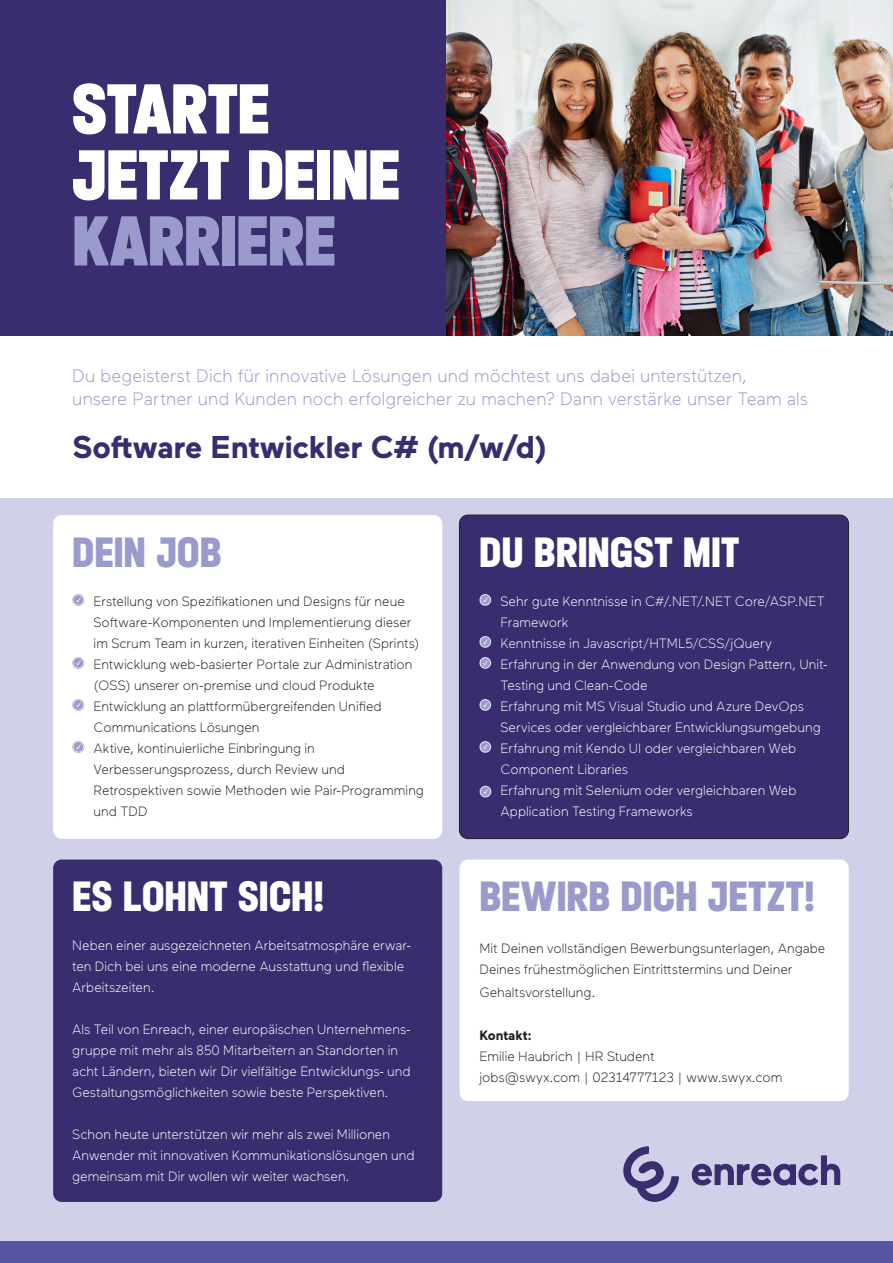
<style>
.page{position:relative;width:893px;height:1263px;background:#fff}
.page>*{position:absolute;margin:0;border:0;box-sizing:border-box;transform-origin:0 0}
.t1{font:900 75px "Halvar Eng";letter-spacing:-.005em;color:#fff}
.t2{font:900 75px "Halvar Eng";letter-spacing:-.005em;color:#9a9bcc}
.t3{font:800 45px "Halvar Eng";color:#fff}
.t4{font:800 45px "Halvar Eng";color:#9a9bcc}
.t5{font:700 31.5px "Maax";letter-spacing:-.015em;color:#392d70}
.t6{font:300 18px/22.5px "Maax";letter-spacing:.005em;color:#9a9bcc}
.t7{font:300 13.5px/21px "Maax";color:#fff}
.t8{font:300 13.5px/21px "Maax";color:#231f20}
.t9{font:700 13.5px "Maax";letter-spacing:-.01em;color:#231f20}
</style>
<div class="page">
<div style="left:0;top:498px;width:893px;height:749px;background:#d0d1e8"></div>
<div style="left:53px;top:515px;width:389px;height:324px;background:#fff;border-radius:9px"></div>
<svg style="left:73px;top:594px;width:11px;height:11px"></svg>
<div style="left:72px;top:657px;width:12px;height:12px;background:#c2c3df;border-radius:50%"></div>
<svg style="left:73px;top:657px;width:11px;height:11px"></svg>
<div style="left:72px;top:699px;width:12px;height:12px;background:#c2c2e0;border-radius:50%"></div>
<svg style="left:73px;top:699px;width:11px;height:11px"></svg>
<div style="left:72px;top:741px;width:12px;height:12px;background:#c2c2df;border-radius:50%"></div>
<svg style="left:73px;top:741px;width:11px;height:11px"></svg>
<div style="left:53px;top:859px;width:389px;height:343px;background:#392d70;border-radius:9px"></div>
<div style="left:460px;top:859px;width:389px;height:242px;background:#fff;border-radius:9px"></div>
<div style="left:459px;top:515px;width:389px;height:323px;background:#392d70;border-radius:9px"></div>
<div style="left:459px;top:515px;width:390px;height:324px;border:1px solid #231f20;border-radius:9px"></div>
<svg style="left:480px;top:594px;width:11px;height:11px"></svg>
<svg style="left:480px;top:636px;width:11px;height:11px"></svg>
<svg style="left:480px;top:657px;width:11px;height:11px"></svg>
<svg style="left:480px;top:699px;width:11px;height:11px"></svg>
<svg style="left:480px;top:741px;width:11px;height:11px"></svg>
<svg style="left:623px;top:1146px;width:56px;height:56px"></svg>
<svg style="left:692px;top:1155px;width:148px;height:30px"></svg>
<div style="left:0;top:1242px;width:893px;height:21px;background:#5855a4"></div>
<div style="left:0;top:0;width:446px;height:336px;background:#392d70"></div>
<img style="left:446px;top:0;width:447px;height:336px">
<svg style="left:480px;top:786px;width:11px;height:11px"></svg>
<p class="t1" style="left:72px;top:62px;width:199px">STARTE</p>
<p class="t1" style="left:72px;top:128px;width:330px">JETZT DEINE</p>
<p class="t2" style="left:72px;top:194px;width:265px">KARRIERE</p>
<p class="t6" style="left:72px;top:364px;width:737px">Du begeisterst Dich für innovative Lösungen und möchtest uns dabei unterstützen,<br>unsere Partner und Kunden noch erfolgreicher zu machen? Dann verstärke unser Team als</p>
<p class="t5" style="left:72px;top:426px;width:476px">Software Entwickler C# (m/w/d)</p>
<p class="t4" style="left:72px;top:524px;width:151px">DEIN JOB</p>
<p class="t8" style="left:94px;top:590px;width:313px">Erstellung von Spezifikationen und Designs für neue</p>
<p class="t8" style="left:94px;top:611px;width:327px">Software-Komponenten und Implementierung dieser im Scrum Team in kurzen, iterativen Einheiten (Sprints)</p>
<p class="t8" style="left:94px;top:653px;width:320px">Entwicklung web-basierter Portale zur Administration</p>
<p class="t8" style="left:94px;top:674px;width:283px">(OSS) unserer on-premise und cloud Produkte</p>
<p class="t8" style="left:94px;top:695px;width:289px">Entwicklung an plattformübergreifenden Unified</p>
<p class="t8" style="left:94px;top:716px;width:168px">Communications Lösungen</p>
<p class="t8" style="left:94px;top:737px;width:223px">Aktive, kontinuierliche Einbringung in</p>
<p class="t8" style="left:94px;top:758px;width:253px">Verbesserungsprozess, durch Review und</p>
<p class="t8" style="left:94px;top:779px;width:332px">Retrospektiven sowie Methoden wie Pair-Programming</p>
<p class="t8" style="left:94px;top:800px;width:56px">und TDD</p>
<p class="t3" style="left:72px;top:869px;width:254px">ES LOHNT SICH!</p>
<p class="t7" style="left:72px;top:935px;width:340px">Neben einer ausgezeichneten Arbeitsatmosphäre erwar&shy;ten Dich bei uns eine moderne Ausstattung und flexible<br>Arbeitszeiten.</p>
<p class="t7" style="left:72px;top:1019px;width:340px">Als Teil von Enreach, einer europäischen Unternehmens&shy;gruppe mit mehr als 850 Mitarbeitern an Standorten in acht Ländern, bieten wir Dir vielfältige Entwicklungs- und Gestaltungsmöglichkeiten sowie beste Perspektiven.</p>
<p class="t7" style="left:72px;top:1124px;width:344px">Schon heute unterstützen wir mehr als zwei Millionen<br>Anwender mit innovativen Kommunikationslösungen und gemeinsam mit Dir wollen wir weiter wachsen.</p>
<p class="t3" style="left:479px;top:524px;width:262px">DU BRINGST MIT</p>
<p class="t7" style="left:501px;top:590px;width:326px">Sehr gute Kenntnisse in C#/.NET/.NET Core/ASP.NET</p>
<p class="t7" style="left:501px;top:611px;width:69px">Framework</p>
<p class="t7" style="left:501px;top:632px;width:273px">Kenntnisse in Javascript/HTML5/CSS/jQuery</p>
<p class="t7" style="left:501px;top:653px;width:328px">Erfahrung in der Anwendung von Design Pattern, Unit-</p>
<p class="t7" style="left:501px;top:674px;width:148px">Testing und Clean-Code</p>
<p class="t7" style="left:501px;top:695px;width:305px">Erfahrung mit MS Visual Studio und Azure DevOps</p>
<p class="t7" style="left:501px;top:716px;width:322px">Services oder vergleichbarer Entwicklungsumgebung</p>
<p class="t7" style="left:501px;top:737px;width:297px">Erfahrung mit Kendo UI oder vergleichbaren Web</p>
<p class="t7" style="left:501px;top:758px;width:129px">Component Libraries</p>
<p class="t7" style="left:501px;top:779px;width:297px">Erfahrung mit Selenium oder vergleichbaren Web</p>
<p class="t7" style="left:501px;top:800px;width:194px">Application Testing Frameworks</p>
<p class="t4" style="left:479px;top:869px;width:337px">BEWIRB DICH JETZT!</p>
<p class="t8" style="left:479px;top:938px;width:347px">Mit Deinen vollständigen Bewerbungsunterlagen, Angabe<br>Deines frühestmöglichen Eintrittstermins und Deiner</p>
<p class="t8" style="left:479px;top:981px;width:117px">Gehaltsvorstellung.</p>
<p class="t9" style="left:479px;top:1027px;width:54px">Kontakt:</p>
<p class="t8" style="left:479px;top:1046px;width:177px">Emilie Haubrich | HR Student</p>
<p class="t8" style="left:479px;top:1067px;width:304px">jobs@swyx.com | 02314777123 | www.swyx.com</p>
</div>
